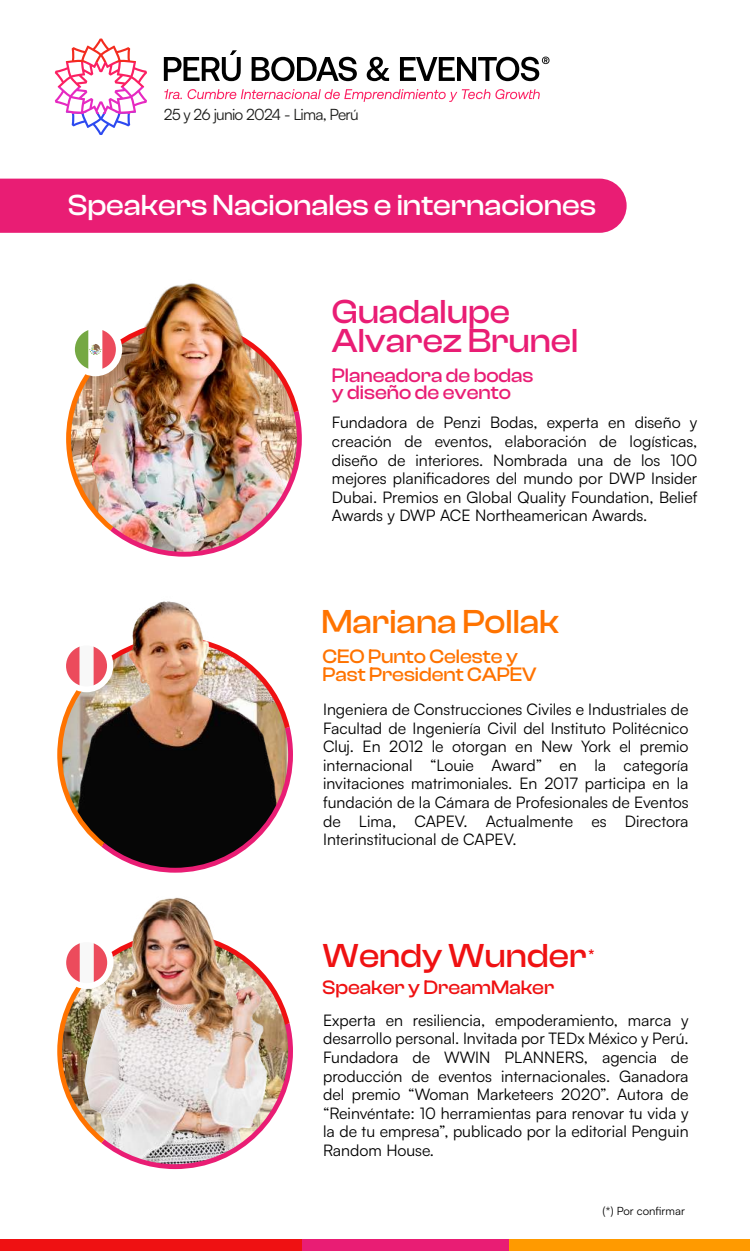
<style>
.page{position:relative;width:750px;height:1251px;background:#fff}
.page>*{position:absolute;margin:0;border:0;box-sizing:border-box;transform-origin:0 0}
.t1{font:700 34.35px/29.5px "Clash Display Variable";color:#e91d74}
.t2{font:700 34.35px "Clash Display Variable";color:#ff7300}
.t3{font:700 34.35px "Clash Display Variable";color:#ef1112}
.t4{font:700 30px "Clash Display Variable";color:#fff}
.t5{font:700 20.1px/18.8px "Clash Display Variable";color:#ff7300}
.t6{font:700 20.1px/17.9px "Clash Display Variable";color:#e91d74}
.t7{font:700 20.1px "Clash Display Variable";color:#ef1112}
.t8{font:15.9px/18.6px "Satoshi";color:#000;text-align:justify}
.t9{font:700 15.75px "Clash Display Variable";color:#ef1112}
.t10{font:15.6px "Satoshi";letter-spacing:-.05em;color:#1d1d1b}
.t11{font:11.32px "Satoshi";color:#000}
</style>
<div class="page">
<svg style="left:71px;top:114px;width:60px;height:21px"></svg>
<svg style="left:55px;top:87px;width:92px;height:27px"></svg>
<svg style="left:55px;top:62px;width:92px;height:25px"></svg>
<svg style="left:65px;top:38px;width:71px;height:24px"></svg>
<svg style="left:164px;top:50px;width:77px;height:31px"></svg>
<svg style="left:252px;top:57px;width:105px;height:24px"></svg>
<svg style="left:367px;top:57px;width:22px;height:24px"></svg>
<svg style="left:400px;top:57px;width:149px;height:24px"></svg>
<svg style="left:164px;top:89px;width:18px;height:10px"></svg>
<svg style="left:188px;top:89px;width:352px;height:13px"></svg>
<img style="left:149px;top:283px;width:89px;height:38px">
<img style="left:66px;top:321px;width:236px;height:235px">
<img style="left:57px;top:943px;width:236px;height:225px">
<img style="left:104px;top:872px;width:148px;height:135px">
<svg style="left:57px;top:648px;width:236px;height:224px"></svg>
<img style="left:75px;top:601px;width:151px;height:101px">
<div style="left:0;top:178px;width:627px;height:55px;background:#e91d74"></div>
<div style="left:0;top:1238px;width:316px;height:12px;background:#ef1112"></div>
<div style="left:302px;top:1238px;width:243px;height:12px;background:#e91d74"></div>
<div style="left:509px;top:1238px;width:241px;height:12px;background:#ff9a00"></div>
<p class="t10" style="left:164px;top:104px;width:196px">25 y 26 junio 2024 - Lima, Perú</p>
<h2 class="t4" style="left:68px;top:188px;width:529px">Speakers Nacionales e internaciones</h2>
<h1 class="t1" style="left:332px;top:297px;width:248px">Guadalupe<br>Alvarez Brunel</h1>
<p class="t6" style="left:332px;top:366px;width:203px">Planeadora de bodas y diseño de evento</p>
<p class="t8" style="left:332px;top:412px;width:367px">Fundadora de Penzi Bodas, experta en diseño y creación de eventos, elaboración de logísticas, diseño de interiores. Nombrada una de los 100 mejores planificadores del mundo por DWP Insider Dubai. Premios en Global Quality Foundation, Belief Awards y DWP ACE Northeamerican Awards.</p>
<h1 class="t2" style="left:321px;top:602px;width:239px">Mariana Pollak</h1>
<p class="t5" style="left:323px;top:646px;width:216px">CEO Punto Celeste y<br>Past President CAPEV</p>
<p class="t8" style="left:323px;top:699px;width:367px">Ingeniera de Construcciones Civiles e Industriales de Facultad de Ingeniería Civil del Instituto Politécnico Cluj. En 2012 le otorgan en New York el premio internacional “Louie Award” en la categoría invitaciones matrimoniales. En 2017 participa en la fundación de la Cámara de Profesionales de Eventos de Lima, CAPEV. Actualmente es Directora Interinstitucional de CAPEV.</p>
<h1 class="t3" style="left:323px;top:936px;width:265px">Wendy Wunder</h1>
<p class="t7" style="left:323px;top:975px;width:233px">Speaker y DreamMaker</p>
<p class="t8" style="left:323px;top:1009px;width:367px">Experta en resiliencia, empoderamiento, marca y desarrollo personal. Invitada por TEDx México y Perú.<br>Fundadora de WWIN PLANNERS, agencia de producción de eventos internacionales. Ganadora del premio “Woman Marketeers 2020”. Autora de “Reinvéntate: 10 herramientas para renovar tu vida y la de tu empresa”, publicado por la editorial Penguin Random House.</p>
<p class="t9" style="left:589px;top:946px;width:7px">*</p>
<p class="t11" style="left:602px;top:1203px;width:84px">(*) Por confirmar</p>
</div>
